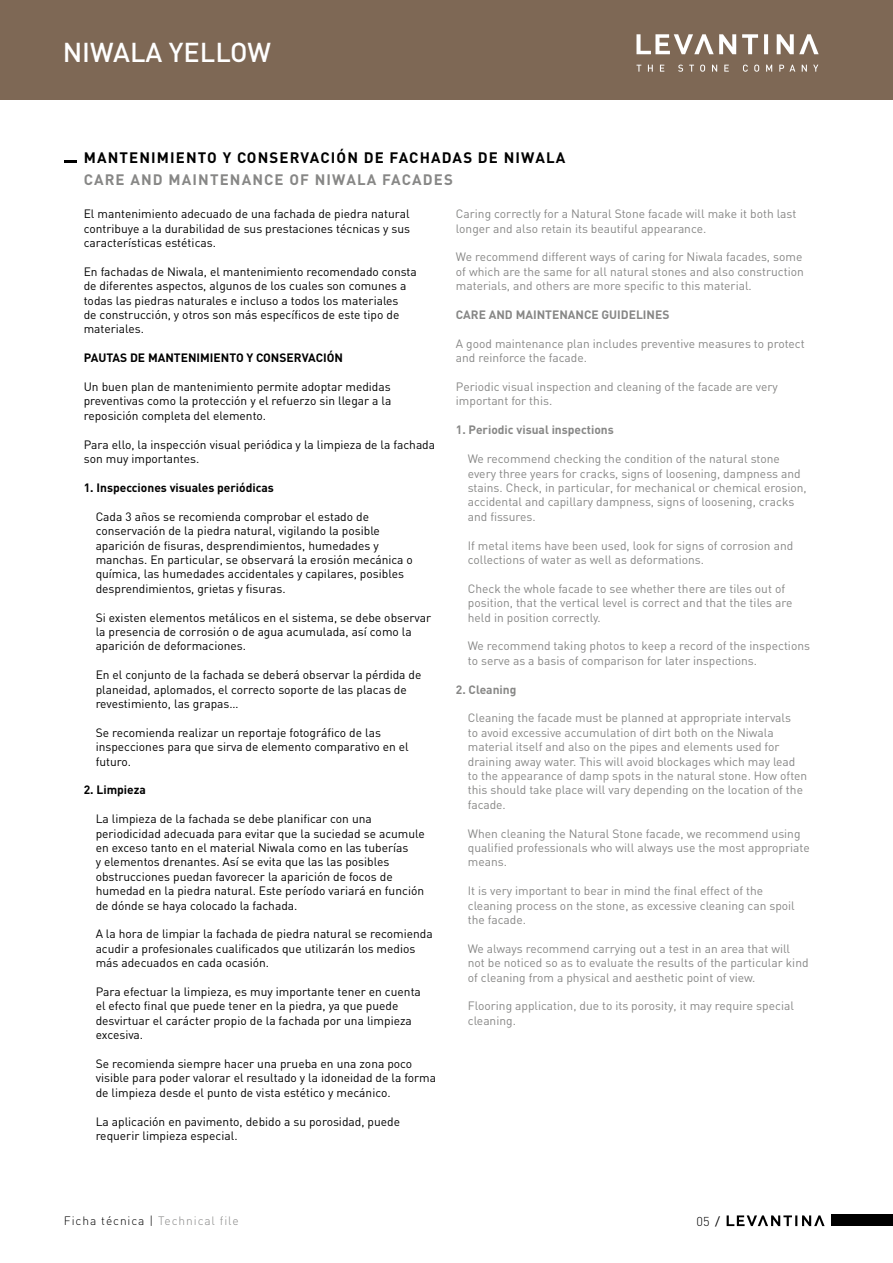
<style>
.page{position:relative;width:893px;height:1263px;background:#fff}
.page>*{position:absolute;margin:0;border:0;box-sizing:border-box;transform-origin:0 0}
.t1{font:500 27px "DIN";color:#fff}
.t2{font:700 15px "DIN";letter-spacing:.075em;color:#000}
.t3{font:700 15px "DIN";letter-spacing:.075em;color:#878786}
.t4{font:300 12.75px "DIN";color:#000}
.t5{font:12px/14.4px "DIN";color:#000}
.t6{font:12px/14.4px "DIN";color:#878786}
.t7{font:700 12px "DIN";color:#000}
.t8{font:700 12px "DIN";color:#878786}
.t9{font:300 12px "DIN";letter-spacing:.075em;color:#000}
.s1{color:#878786}
.s2{font-family:"Myriad Pro";font-weight:400;font-size:14.25px}
</style>
<div class="page">
<div style="left:0;top:0;width:893px;height:100px;background:#7e6855"></div>
<div style="left:831px;top:1215px;width:62px;height:11px;background:#000"></div>
<svg style="left:727px;top:1215px;width:98px;height:11px"></svg>
<svg style="left:64px;top:160px;width:13px;height:3px"></svg>
<img style="left:636px;top:34px;width:183px;height:38px">
<h1 class="t1" style="left:63px;top:34px;width:210px">NIWALA YELLOW</h1>
<p class="t2" style="left:84px;top:147px;width:483px">MANTENIMIENTO Y CONSERVACIÓN DE FACHADAS DE NIWALA</p>
<p class="t3" style="left:84px;top:169px;width:371px">CARE AND MAINTENANCE OF NIWALA FACADES</p>
<p class="t5" style="left:84px;top:207px;width:328px;text-align:justify">El mantenimiento adecuado de una fachada de piedra natural contribuye a la durabilidad de sus prestaciones técnicas y sus características estéticas.</p>
<p class="t5" style="left:84px;top:265px;width:335px">En fachadas de Niwala, el mantenimiento recomendado consta de diferentes aspectos, algunos de los cuales son comunes a todas las piedras naturales e incluso a todos los materiales<br>de construcción, y otros son más específicos de este tipo de materiales.</p>
<p class="t7" style="left:84px;top:350px;width:261px">PAUTAS DE MANTENIMIENTO Y CONSERVACIÓN</p>
<p class="t5" style="left:84px;top:380px;width:309px;text-align:justify">Un buen plan de mantenimiento permite adoptar medidas preventivas como la protección y el refuerzo sin llegar a la reposición completa del elemento.</p>
<p class="t5" style="left:84px;top:437px;width:353px">Para ello, la inspección visual periódica y la limpieza de la fachada son muy importantes.</p>
<p class="t7" style="left:84px;top:479px;width:192px">1. Inspecciones visuales periódicas</p>
<p class="t5" style="left:96px;top:509px;width:319px">Cada 3 años se recomienda comprobar el estado de conservación de la piedra natural, vigilando la posible aparición de fisuras, desprendimientos, humedades y manchas. En particular, se observará la erosión mecánica o química, las humedades accidentales y capilares, posibles desprendimientos, grietas y fisuras.</p>
<p class="t5" style="left:96px;top:610px;width:337px">Si existen elementos metálicos en el sistema, se debe observar la presencia de corrosión o de agua acumulada, así como la aparición de deformaciones.</p>
<p class="t5" style="left:96px;top:668px;width:327px">En el conjunto de la fachada se deberá observar la pérdida de planeidad, aplomados, el correcto soporte de las placas de revestimiento, las grapas…</p>
<p class="t5" style="left:96px;top:725px;width:315px">Se recomienda realizar un reportaje fotográfico de las inspecciones para que sirva de elemento comparativo en el futuro.</p>
<p class="t7" style="left:84px;top:782px;width:64px">2. Limpieza</p>
<p class="t5" style="left:96px;top:812px;width:331px">La limpieza de la fachada se debe planificar con una periodicidad adecuada para evitar que la suciedad se acumule en exceso tanto en el material Niwala como en las tuberías<br>y elementos drenantes. Así se evita que las las posibles obstrucciones puedan favorecer la aparición de focos de humedad en la piedra natural. Este período variará en función de dónde se haya colocado la fachada.</p>
<p class="t5" style="left:96px;top:927px;width:339px">A la hora de limpiar la fachada de piedra natural se recomienda acudir a profesionales cualificados que utilizarán los medios más adecuados en cada ocasión.</p>
<p class="t5" style="left:96px;top:985px;width:327px">Para efectuar la limpieza, es muy importante tener en cuenta el efecto final que puede tener en la piedra, ya que puede desvirtuar el carácter propio de la fachada por una limpieza excesiva.</p>
<p class="t5" style="left:96px;top:1057px;width:342px">Se recomienda siempre hacer una prueba en una zona poco visible para poder valorar el resultado y la idoneidad de la forma de limpieza desde el punto de vista estético y mecánico.</p>
<p class="t5" style="left:96px;top:1114px;width:306px">La aplicación en pavimento, debido a su porosidad, puede requerir limpieza especial.</p>
<p class="t6" style="left:456px;top:207px;width:342px">Caring correctly for a Natural Stone facade will make it both last longer and also retain its beautiful appearance.</p>
<p class="t6" style="left:456px;top:250px;width:349px">We recommend different ways of caring for Niwala facades, some of which are the same for all natural stones and also construction materials, and others are more specific to this material.</p>
<p class="t8" style="left:456px;top:307px;width:215px">CARE AND MAINTENANCE GUIDELINES</p>
<p class="t6" style="left:456px;top:337px;width:350px">A good maintenance plan includes preventive measures to protect and reinforce the facade.</p>
<p class="t6" style="left:456px;top:380px;width:323px">Periodic visual inspection and cleaning of the facade are very important for this.</p>
<p class="t8" style="left:456px;top:422px;width:159px">1. Periodic visual inspections</p>
<p class="t6" style="left:468px;top:452px;width:340px">We recommend checking the condition of the natural stone every three years for cracks, signs of loosening, dampness and stains. Check, in particular, for mechanical or chemical erosion, accidental and capillary dampness, signs of loosening, cracks and fissures.</p>
<p class="t6" style="left:468px;top:538px;width:327px">If metal items have been used, look for signs of corrosion and collections of water as well as deformations.</p>
<p class="t6" style="left:468px;top:581px;width:326px">Check the whole facade to see whether there are tiles out of position, that the vertical level is correct and that the tiles are held in position correctly.</p>
<p class="t6" style="left:468px;top:639px;width:344px">We recommend taking photos to keep a record of the inspections to serve as a basis of comparison for later inspections.</p>
<p class="t8" style="left:456px;top:681px;width:62px">2. Cleaning</p>
<p class="t6" style="left:468px;top:711px;width:341px">Cleaning the facade must be planned at appropriate intervals<br>to avoid excessive accumulation of dirt both on the Niwala material itself and also on the pipes and elements used for draining away water. This will avoid blockages which may lead to the appearance of damp spots in the natural stone. How often this should take place will vary depending on the location of the facade.</p>
<p class="t6" style="left:468px;top:826px;width:343px">When cleaning the Natural Stone facade, we recommend using qualified professionals who will always use the most appropriate means.</p>
<p class="t6" style="left:468px;top:884px;width:329px">It is very important to bear in mind the final effect of the cleaning process on the stone, as excessive cleaning can spoil the facade.</p>
<p class="t6" style="left:468px;top:941px;width:342px">We always recommend carrying out a test in an area that will not be noticed so as to evaluate the results of the particular kind of cleaning from a physical and aesthetic point of view.</p>
<p class="t6" style="left:468px;top:999px;width:328px">Flooring application, due to its porosity, it may require special cleaning.</p>
<p class="t9" style="left:64px;top:1213px;width:176px">Ficha técnica | <span class="s1">Technical file</span></p>
<p class="t4" style="left:696px;top:1213px;width:25px">05 <span class="s2">/</span></p>
</div>
